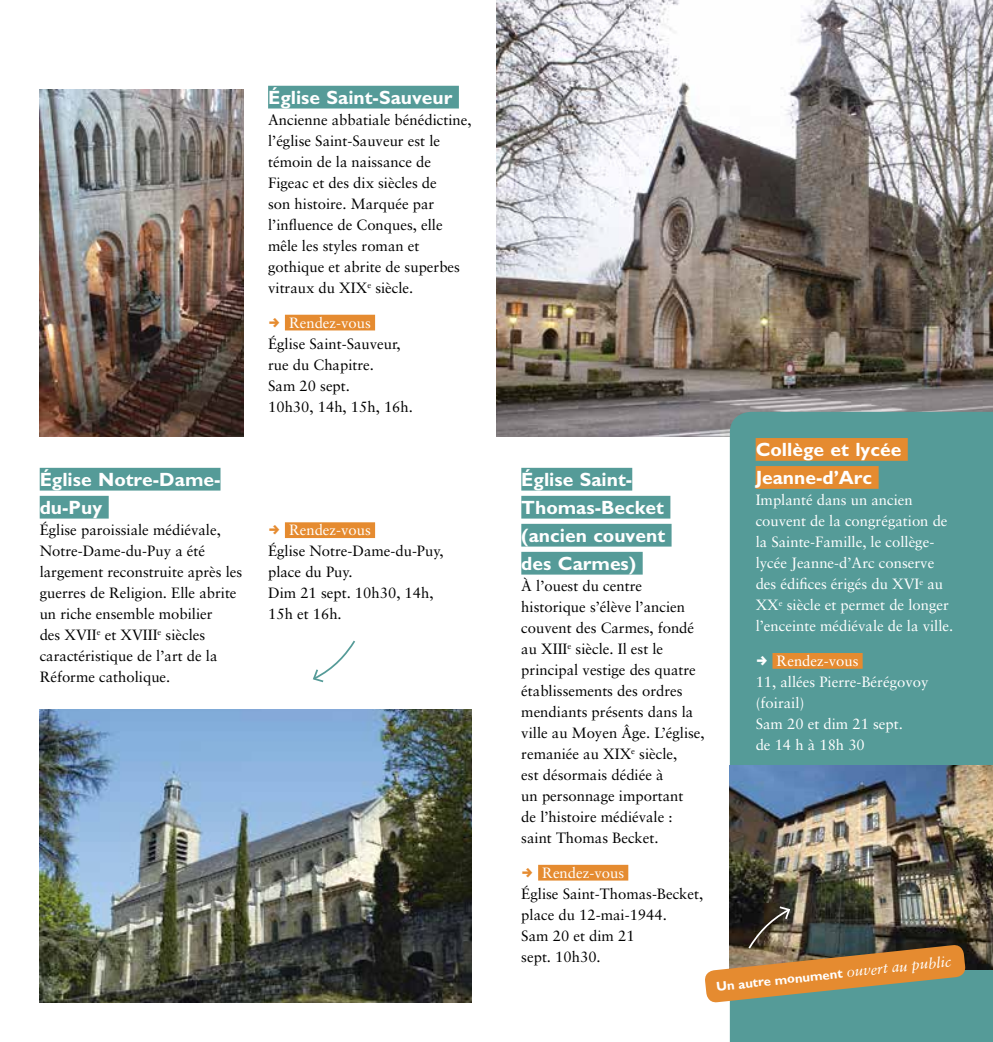
<style>
.page{position:relative;width:993px;height:1042px;background:#fff}
.page>*{position:absolute;margin:0;border:0;box-sizing:border-box;transform-origin:0 0}
.t1{font:700 19.25px/28px "M Gill Sans";color:#fff}
.t2{font:14.88px/21px "Sabon";color:#000}
.t3{font:14.88px/21px "Sabon";color:#fff}
.t4{font:700 13.12px "Gill Sans";color:#fff}
.s1{font-family:"Sabon";font-weight:400;font-style:italic;font-size:14.88px}
</style>
<div class="page">
<img style="left:496px;top:0;width:496px;height:437px">
<div style="left:729px;top:412px;width:263px;height:630px;background:#559b98"></div>
<img style="left:40px;top:709px;width:431px;height:293px">
<img style="left:40px;top:89px;width:203px;height:348px">
<img style="left:729px;top:766px;width:263px;height:203px">
<svg style="left:313px;top:640px;width:42px;height:43px"></svg>
<img style="left:705px;top:905px;width:260px;height:98px">
<div style="left:521px;top:468px;width:111px;height:22px;background:#559b98"></div>
<div style="left:521px;top:496px;width:149px;height:22px;background:#559b98"></div>
<div style="left:521px;top:524px;width:150px;height:22px;background:#559b98"></div>
<div style="left:521px;top:552px;width:121px;height:22px;background:#559b98"></div>
<div style="left:538px;top:865px;width:90px;height:15px;background:#e58b30"></div>
<div style="left:40px;top:468px;width:180px;height:22px;background:#559b98"></div>
<div style="left:40px;top:496px;width:69px;height:22px;background:#559b98"></div>
<div style="left:268px;top:86px;width:191px;height:22px;background:#559b98"></div>
<div style="left:285px;top:315px;width:90px;height:15px;background:#e58b30"></div>
<div style="left:755px;top:438px;width:152px;height:23px;background:#e58b30"></div>
<div style="left:755px;top:466px;width:123px;height:23px;background:#e58b30"></div>
<div style="left:772px;top:653px;width:90px;height:16px;background:#e58b30"></div>
<div style="left:285px;top:522px;width:90px;height:16px;background:#e58b30"></div>
<svg style="left:756px;top:656px;width:10px;height:9px"></svg>
<p class="t1" style="left:40px;top:466px;width:182px">Église Notre-Dame&shy;du-Puy</p>
<p class="t2" style="left:40px;top:519px;width:204px">Église paroissiale médiévale,<br>Notre-Dame-du-Puy a été largement reconstruite après les guerres de Religion. Elle abrite un riche ensemble mobilier<br>des XVII<sup>e</sup> et XVIII<sup>e</sup> siècles caractéristique de l’art de la<br>Réforme catholique.</p>
<p class="t1" style="left:268px;top:84px;width:186px">Église Saint-Sauveur</p>
<p class="t2" style="left:268px;top:109px;width:205px">Ancienne abbatiale bénédictine, l’église Saint-Sauveur est le témoin de la naissance de<br>Figeac et des dix siècles de<br>son histoire. Marquée par l’influence de Conques, elle mêle les styles roman et gothique et abrite de superbes vitraux du XIX<sup>e</sup> siècle.</p>
<p class="t3" style="left:289px;top:312px;width:83px">Rendez-vous</p>
<p class="t2" style="left:268px;top:333px;width:146px">Église Saint-Sauveur, rue du Chapitre.<br>Sam 20 sept.<br>10h30, 14h, 15h, 16h.</p>
<p class="t3" style="left:289px;top:519px;width:83px">Rendez-vous</p>
<p class="t2" style="left:268px;top:540px;width:177px">Église Notre-Dame-du-Puy, place du Puy.<br>Dim 21 sept. 10h30, 14h,<br>15h et 16h.</p>
<p class="t1" style="left:521px;top:466px;width:145px">Église Saint-<br>Thomas-Becket (ancien couvent des Carmes)</p>
<p class="t2" style="left:521px;top:575px;width:185px">À l’ouest du centre historique s’élève l’ancien couvent des Carmes, fondé au XIII<sup>e</sup> siècle. Il est le principal vestige des quatre établissements des ordres mendiants présents dans la ville au Moyen Âge. L’église, remaniée au XIX<sup>e</sup> siècle,<br>est désormais dédiée à<br>un personnage important<br>de l’histoire médiévale : saint Thomas Becket.</p>
<p class="t3" style="left:542px;top:862px;width:83px">Rendez-vous</p>
<p class="t2" style="left:521px;top:883px;width:183px">Église Saint-Thomas-Becket, place du 12-mai-1944.<br>Sam 20 et dim 21<br>sept. 10h30.</p>
<p class="t1" style="left:755px;top:436px;width:147px">Collège et lycée<br>Jeanne-d’Arc</p>
<p class="t3" style="left:755px;top:489px;width:199px">Implanté dans un ancien couvent de la congrégation de la Sainte-Famille, le collège&shy;lycée Jeanne-d’Arc conserve des édifices érigés du XVI<sup>e</sup> au<br>XX<sup>e</sup> siècle et permet de longer l’enceinte médiévale de la ville.</p>
<p class="t3" style="left:755px;top:650px;width:174px;text-indent:21px">Rendez-vous<br>11, allées Pierre-Bérégovoy (foirail)<br>Sam 20 et dim 21 sept.<br>de 14 h à 18h 30</p>
<p class="t4" style="left:715px;top:979px;width:238px;rotate:-6deg">Un autre monument <span class="s1">ouvert au public</span></p>
</div>
